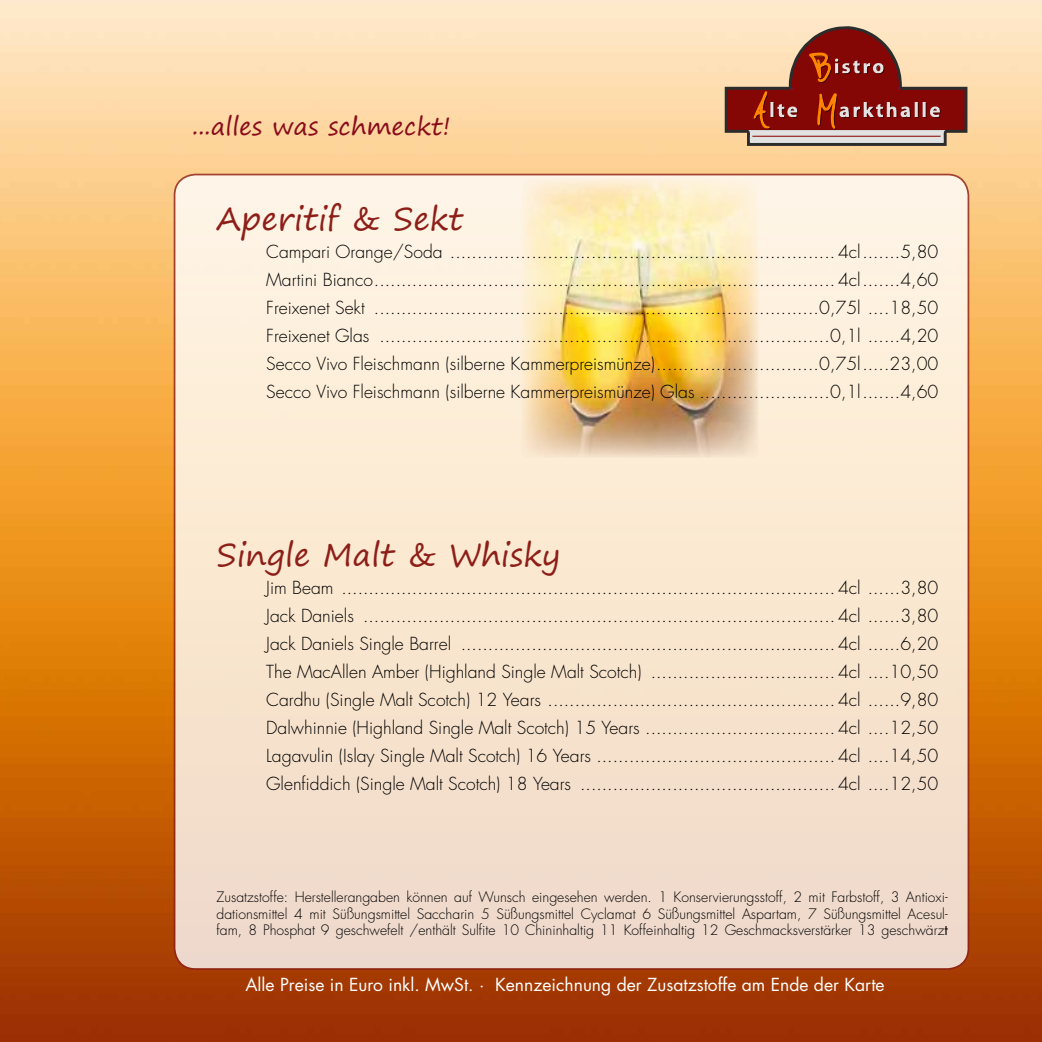
<style>
.page{position:relative;width:1042px;height:1042px;background:#fff}
.page>*{position:absolute;margin:0;border:0;box-sizing:border-box;transform-origin:0 0}
.t1{font:31.5px "Segoe Print";color:#8d1f18}
.t2{font:24.5px "Segoe Print";color:#890c1b}
.t3{font:300 17.5px/28px "Futura Std";color:#000;text-align:justify}
.t4{font:17.5px "Futura Std";color:#fff}
.t5{font:300 14px/16.8px "Futura Std";color:#000;text-align:justify}
.s1{font-weight:400}
</style>
<div class="page">
<img style="left:4px;top:0;width:1038px;height:1042px">
<img style="left:0;top:0;width:4px;height:1042px">
<svg style="left:725px;top:26px;width:242px;height:120px;background:#b36f5d"></svg>
<div style="left:174px;top:174px;width:794px;height:795px;background:linear-gradient(to bottom,#fff6e2,#f0d9c6);border-radius:21px"></div>
<img style="left:521px;top:179px;width:237px;height:279px">
<h2 class="t2" style="left:192px;top:104px;width:260px">...alles was schmeckt!</h2>
<h1 class="t1" style="left:217px;top:190px;width:248px">Aperitif &amp; Sekt</h1>
<p class="t3" style="left:266px;top:238px;width:673px">Campari Orange/Soda ....................................................................... 4cl.......5,80<br>Martini Bianco..................................................................................... 4cl.......4,60<br>Freixenet Sekt ..................................................................................0,75l ....18,50<br>Freixenet Glas ...................................................................................0,1l ......4,20<br>Secco Vivo Fleischmann (silberne Kammerpreismünze)..............................0,75l.....23,00<br>Secco Vivo Fleischmann (silberne Kammerpreismünze) Glas ........................0,1l.......4,60</p>
<h1 class="t1" style="left:217px;top:526px;width:345px">Single Malt &amp; Whisky</h1>
<p class="t3" style="left:266px;top:574px;width:673px">Jim Beam ........................................................................................... 4cl ......3,80<br>Jack Daniels ....................................................................................... 4cl ......3,80<br>Jack Daniels Single Barrel ..................................................................... 4cl ......6,20<br>The MacAllen Amber (Highland Single Malt Scotch) .................................. 4cl ....10,50<br>Cardhu (Single Malt Scotch) 12 Years ..................................................... 4cl ......9,80<br>Dalwhinnie (Highland Single Malt Scotch) 15 Years ................................... 4cl ....12,50<br>Lagavulin (Islay Single Malt Scotch) 16 Years ............................................ 4cl ....14,50<br>Glenfiddich (Single Malt Scotch) 18 Years ............................................... 4cl ....12,50</p>
<p class="t5" style="left:217px;top:889px;width:732px">Zusatzstoffe: Herstellerangaben können auf Wunsch eingesehen werden. 1 Konservierungsstoff, 2 mit Farbstoff, 3 Antioxi&shy;dationsmittel 4 mit Süßungsmittel Saccharin 5 Süßungsmittel Cyclamat 6 Süßungsmittel Aspartam, 7 Süßungsmittel Acesul&shy;fam, 8 Phosphat 9 geschwefelt /enthält Sulfite 10 Chininhaltig 11 Koffeinhaltig 12 Geschmacksverstärker 13 geschwärz<span class="s1">t</span></p>
<p class="t4" style="left:245px;top:973px;width:641px">Alle Preise in Euro inkl. MwSt. · Kennzeichnung der Zusatzstoffe am Ende der Karte</p>
</div>
